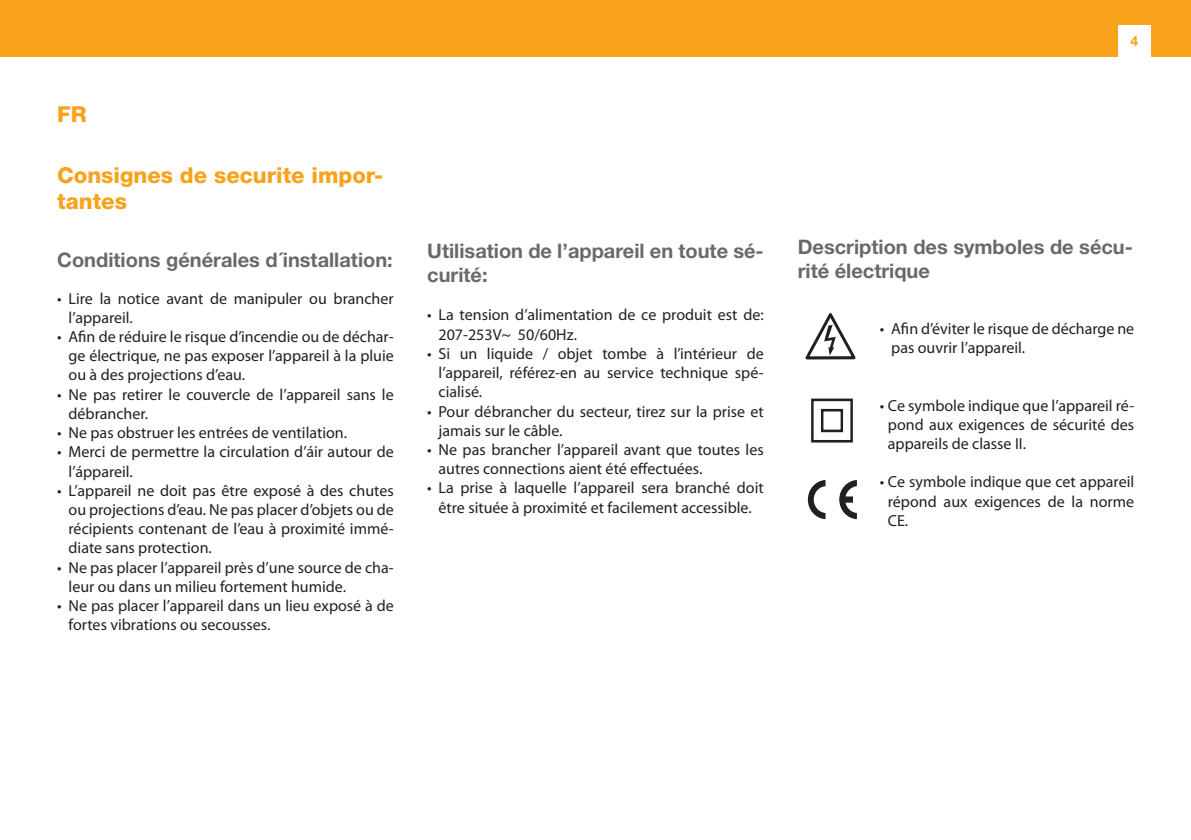
<style>
.page{position:relative;width:1191px;height:840px;background:#fff}
.page>*{position:absolute;margin:0;border:0;box-sizing:border-box;transform-origin:0 0}
.t1{font:800 22px/26.4px "Helvetica Neue LT Std";color:#f9a21c}
.t2{font:700 20px/24px "Helvetica Neue";color:#69696c}
.t3{font:16px/19.2px "Myriad Pro";color:#231f20}
.t4{font:700 14px "Helvetica Neue";color:#f9a21c}
</style>
<div class="page">
<div style="left:0;top:0;width:1191px;height:57px;background:#f9a21c"></div>
<div style="left:1118px;top:25px;width:32px;height:33px;background:#fff"></div>
<svg style="left:811px;top:398px;width:42px;height:45px"></svg>
<svg style="left:808px;top:480px;width:17px;height:39px"></svg>
<svg style="left:839px;top:480px;width:18px;height:39px"></svg>
<svg style="left:805px;top:313px;width:51px;height:47px"></svg>
<h1 class="t1" style="left:57px;top:101px;width:31px">FR</h1>
<h1 class="t1" style="left:57px;top:161px;width:327px">Consignes de securite impor&shy;tantes</h1>
<p class="t2" style="left:57px;top:247px;width:337px">Conditions générales d´installation:</p>
<p class="t3" style="left:69px;top:288px;width:327px;text-indent:-11px">• Lire la notice avant de manipuler ou brancher l’appareil.</p>
<p class="t3" style="left:69px;top:326px;width:327px;text-align:justify;text-indent:-11px">• Afin de réduire le risque d’incendie ou de déchar&shy;ge électrique, ne pas exposer l’appareil à la pluie ou à des projections d’eau.</p>
<p class="t3" style="left:69px;top:384px;width:327px;text-indent:-11px">• Ne pas retirer le couvercle de l’appareil sans le débrancher.</p>
<p class="t3" style="left:57px;top:422px;width:291px">• Ne pas obstruer les entrées de ventilation.</p>
<p class="t3" style="left:69px;top:442px;width:327px;text-indent:-11px">• Merci de permettre la circulation d’áir autour de l’áppareil.</p>
<p class="t3" style="left:69px;top:480px;width:327px;text-align:justify;text-indent:-11px">• L’appareil ne doit pas être exposé à des chutes ou projections d’eau. Ne pas placer d’objets ou de récipients contenant de l’eau à proximité immé&shy;diate sans protection.</p>
<p class="t3" style="left:69px;top:557px;width:327px;text-indent:-11px">• Ne pas placer l’appareil près d’une source de cha&shy;leur ou dans un milieu fortement humide.</p>
<p class="t3" style="left:69px;top:595px;width:327px;text-indent:-11px">• Ne pas placer l’appareil dans un lieu exposé à de fortes vibrations ou secousses.</p>
<p class="t2" style="left:427px;top:238px;width:338px">Utilisation de l’appareil en toute sé&shy;curité:</p>
<p class="t3" style="left:438px;top:305px;width:327px;text-indent:-11px">• La tension d’alimentation de ce produit est de:<br>207-253V~ 50/60Hz.</p>
<p class="t3" style="left:438px;top:343px;width:327px;text-align:justify;text-indent:-11px">• Si un liquide / objet tombe à l’intérieur de l’appareil, référez-en au service technique spé&shy;cialisé.</p>
<p class="t3" style="left:438px;top:401px;width:327px;text-indent:-11px">• Pour débrancher du secteur, tirez sur la prise et jamais sur le câble.</p>
<p class="t3" style="left:438px;top:439px;width:327px;text-indent:-11px">• Ne pas brancher l’appareil avant que toutes les autres connections aient été effectuées.</p>
<p class="t3" style="left:427px;top:478px;width:338px;text-align:center">• La prise à laquelle l’appareil sera branché doit être située à proximité et facilement accessible.</p>
<p class="t4" style="left:1130px;top:32px;width:9px">4</p>
<p class="t2" style="left:797px;top:234px;width:337px">Description des symboles de sécu&shy;rité électrique</p>
<p class="t3" style="left:891px;top:318px;width:244px;text-indent:-11px">• Afin d’éviter le risque de décharge ne pas ouvrir l’appareil.</p>
<p class="t3" style="left:888px;top:395px;width:248px;text-align:justify;text-indent:-8px">• Ce symbole indique que l’appareil ré&shy;pond aux exigences de sécurité des appareils de classe II.</p>
<p class="t3" style="left:888px;top:472px;width:248px;text-align:justify;text-indent:-8px">• Ce symbole indique que cet appareil répond aux exigences de la norme CE.</p>
</div>
